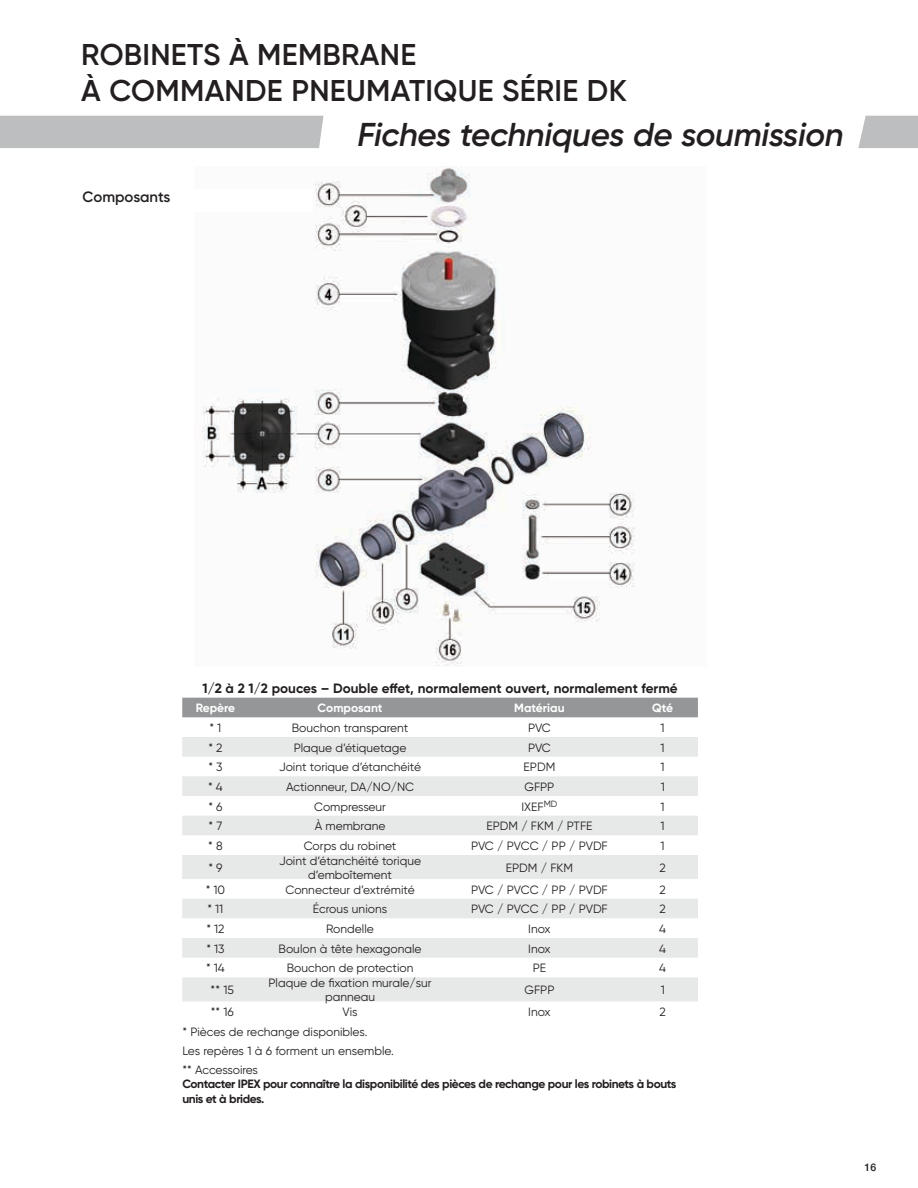
<style>
.page{position:relative;width:918px;height:1188px;background:#fff}
.page>*{position:absolute;margin:0;border:0;box-sizing:border-box;transform-origin:0 0}
.t1{font:italic 600 33px "Gilroy";letter-spacing:-.01em;color:#231f20}
.t2{font:600 30px/36px "Gilroy";letter-spacing:.01em;color:#231f20}
.t3{font:600 15px "Gilroy";color:#231f20}
.t4{font:700 13.5px "Gilroy";color:#231f20}
.t5{font:12px/14.4px "Gilroy";color:#231f20;text-align:center}
.t6{font:700 12px/14.4px "Gilroy";letter-spacing:-.035em;color:#231f20}
.t7{font:700 12px "Gilroy";color:#fff}
.t8{font:500 10.5px "Helvetica Neue LT";color:#231f20}
</style>
<div class="page">
<svg style="left:858px;top:116px;width:60px;height:32px;background:#c0c2c4"></svg>
<div style="left:0;top:116px;width:323px;height:32px;background:#bcbec0"></div>
<img style="left:202px;top:166px;width:433px;height:500px">
<div style="left:81px;top:189px;width:232px;height:23px;background:#fff"></div>
<div style="left:182px;top:698px;width:516px;height:19px;background:#949698"></div>
<svg style="left:182px;top:737px;width:516px;height:264px;fill:#e7e8e8"></svg>
<h2 class="t2" style="left:81px;top:36px;width:547px">ROBINETS À MEMBRANE<br>À COMMANDE PNEUMATIQUE SÉRIE DK</h2>
<h1 class="t1" style="left:357px;top:114px;width:488px">Fiches techniques de soumission</h1>
<p class="t3" style="left:82px;top:188px;width:89px">Composants</p>
<p class="t4" style="left:202px;top:680px;width:477px">1/2 à 2 1/2 pouces – Double effet, normalement ouvert, normalement fermé</p>
<p class="t7" style="left:196px;top:701px;width:41px">Repère</p>
<p class="t7" style="left:318px;top:701px;width:67px">Composant</p>
<p class="t7" style="left:514px;top:701px;width:52px">Matériau</p>
<p class="t7" style="left:652px;top:701px;width:22px">Qté</p>
<p class="t5" style="left:210px;top:720px;width:13px">*1</p>
<p class="t5" style="left:292px;top:720px;width:118px">Bouchon transparent</p>
<p class="t5" style="left:528px;top:720px;width:24px">PVC</p>
<p class="t5" style="left:661px;top:720px;width:6px">1</p>
<p class="t5" style="left:208px;top:740px;width:16px">*2</p>
<p class="t5" style="left:294px;top:740px;width:114px">Plaque d’étiquetage</p>
<p class="t5" style="left:528px;top:740px;width:24px">PVC</p>
<p class="t5" style="left:661px;top:740px;width:6px">1</p>
<p class="t5" style="left:208px;top:760px;width:16px">*3</p>
<p class="t5" style="left:279px;top:760px;width:143px">Joint torique d’étanchéité</p>
<p class="t5" style="left:524px;top:760px;width:33px">EPDM</p>
<p class="t5" style="left:661px;top:760px;width:6px">1</p>
<p class="t5" style="left:208px;top:779px;width:16px">*4</p>
<p class="t5" style="left:286px;top:779px;width:130px">Actionneur, DA/NO/NC</p>
<p class="t5" style="left:525px;top:779px;width:31px">GFPP</p>
<p class="t5" style="left:661px;top:779px;width:6px">1</p>
<p class="t5" style="left:208px;top:799px;width:16px">*6</p>
<p class="t5" style="left:314px;top:799px;width:73px">Compresseur</p>
<p class="t5" style="left:522px;top:799px;width:37px">IXEF<sup>MD</sup></p>
<p class="t5" style="left:661px;top:799px;width:6px">1</p>
<p class="t5" style="left:209px;top:819px;width:15px">*7</p>
<p class="t5" style="left:315px;top:819px;width:72px">À membrane</p>
<p class="t5" style="left:486px;top:819px;width:108px">EPDM / FKM / PTFE</p>
<p class="t5" style="left:661px;top:819px;width:6px">1</p>
<p class="t5" style="left:208px;top:838px;width:16px">*8</p>
<p class="t5" style="left:304px;top:838px;width:94px">Corps du robinet</p>
<p class="t5" style="left:471px;top:838px;width:138px">PVC / PVCC / PP / PVDF</p>
<p class="t5" style="left:661px;top:838px;width:6px">1</p>
<p class="t5" style="left:208px;top:860px;width:16px">*9</p>
<p class="t5" style="left:279px;top:853px;width:143px">Joint d’étanchéité torique d’emboîtement</p>
<p class="t5" style="left:506px;top:860px;width:69px">EPDM / FKM</p>
<p class="t5" style="left:660px;top:860px;width:8px">2</p>
<p class="t5" style="left:206px;top:882px;width:21px">* 10</p>
<p class="t5" style="left:285px;top:882px;width:131px">Connecteur d’extrémité</p>
<p class="t5" style="left:471px;top:882px;width:138px">PVC / PVCC / PP / PVDF</p>
<p class="t5" style="left:660px;top:882px;width:8px">2</p>
<p class="t5" style="left:208px;top:902px;width:17px">* 11</p>
<p class="t5" style="left:313px;top:902px;width:76px">Écrous unions</p>
<p class="t5" style="left:471px;top:902px;width:138px">PVC / PVCC / PP / PVDF</p>
<p class="t5" style="left:660px;top:902px;width:8px">2</p>
<p class="t5" style="left:206px;top:921px;width:20px">* 12</p>
<p class="t5" style="left:326px;top:921px;width:49px">Rondelle</p>
<p class="t5" style="left:528px;top:921px;width:24px">Inox</p>
<p class="t5" style="left:659px;top:921px;width:8px">4</p>
<p class="t5" style="left:206px;top:941px;width:20px">* 13</p>
<p class="t5" style="left:279px;top:941px;width:145px">Boulon à tête hexagonale</p>
<p class="t5" style="left:528px;top:941px;width:24px">Inox</p>
<p class="t5" style="left:659px;top:941px;width:8px">4</p>
<p class="t5" style="left:206px;top:961px;width:20px">* 14</p>
<p class="t5" style="left:287px;top:961px;width:128px">Bouchon de protection</p>
<p class="t5" style="left:533px;top:961px;width:15px">PE</p>
<p class="t5" style="left:659px;top:961px;width:8px">4</p>
<p class="t5" style="left:211px;top:983px;width:25px">** 15</p>
<p class="t5" style="left:269px;top:975px;width:165px">Plaque de fixation murale/sur panneau</p>
<p class="t5" style="left:525px;top:983px;width:31px">GFPP</p>
<p class="t5" style="left:661px;top:983px;width:6px">1</p>
<p class="t5" style="left:211px;top:1005px;width:25px">** 16</p>
<p class="t5" style="left:343px;top:1005px;width:16px">Vis</p>
<p class="t5" style="left:528px;top:1005px;width:24px">Inox</p>
<p class="t5" style="left:660px;top:1005px;width:8px">2</p>
<p class="t5" style="left:182px;top:1022px;width:213px;line-height:19px;text-align:left">* Pièces de rechange disponibles.<br>Les repères 1 à 6 forment un ensemble. ** Accessoires</p>
<p class="t6" style="left:182px;top:1077px;width:496px">Contacter IPEX pour connaître la disponibilité des pièces de rechange pour les robinets à bouts unis et à brides.</p>
<p class="t8" style="left:865px;top:1161px;width:13px">16</p>
</div>
